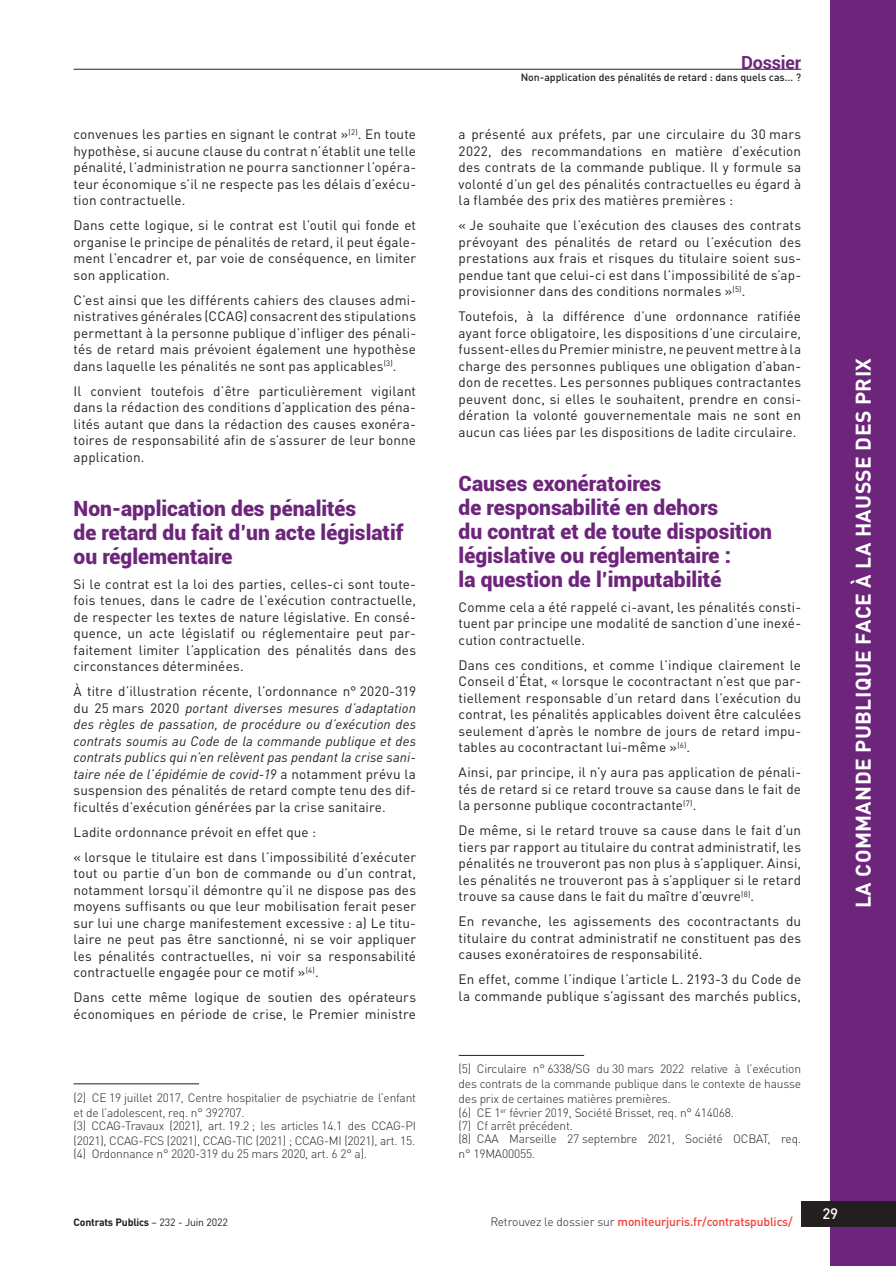
<style>
.page{position:relative;width:896px;height:1266px;background:#fff}
.page>*{position:absolute;margin:0;border:0;box-sizing:border-box;transform-origin:0 0}
.t1{font:900 21px/24px "Roboto";color:#6d257b}
.t2{font:700 21px "DINOT";color:#fff}
.t3{font:700 18px "Roboto";letter-spacing:-.01em;color:#6d257b}
.t4{font:500 15px "DINOT";color:#fff}
.t5{font:13.5px/16.5px "DINOT";letter-spacing:.01em;color:#231f20;text-align:justify}
.t6{font:italic 13.5px/16.5px "DINOT";letter-spacing:.01em;color:#231f20;text-align:justify}
.t7{font:300 12px/15px "DINOT";letter-spacing:-.015em;color:#231f20}
.t8{font:500 12px "DINOT";letter-spacing:-.01em;color:#ee3e34}
.t9{font:500 10.5px "DINOT";color:#231f20}
.t10{font:700 10.5px "DINOT";letter-spacing:-.02em;color:#231f20}
.s1{font-style:normal}
.s2{font-weight:400}
.s3{font-weight:300;color:#231f20}
</style>
<div class="page">
<div style="left:830px;top:0;width:65px;height:1265px;background:#6d257b"></div>
<hr style="left:74px;top:1083px;width:125px;height:1px;background:#231f20">
<hr style="left:458px;top:1055px;width:126px;height:1px;background:#231f20">
<div style="left:801px;top:1200px;width:94px;height:26px;background:#231f20"></div>
<hr style="left:74px;top:69px;width:727px;height:1px;background:#231f20">
<p class="t5" style="left:74px;top:126px;width:344px">convenues les parties en signant le contrat »<sup>(2)</sup>. En toute hypothèse, si aucune clause du contrat n’établit une telle pénalité, l’administration ne pourra sanctionner l’opéra&shy;teur économique s’il ne respecte pas les délais d’exécu&shy;tion contractuelle.</p>
<p class="t5" style="left:74px;top:217px;width:344px">Dans cette logique, si le contrat est l’outil qui fonde et organise le principe de pénalités de retard, il peut égale&shy;ment l’encadrer et, par voie de conséquence, en limiter son application.</p>
<p class="t5" style="left:74px;top:291px;width:344px">C’est ainsi que les différents cahiers des clauses admi&shy;nistratives générales (CCAG) consacrent des stipulations permettant à la personne publique d’infliger des pénali&shy;tés de retard mais prévoient également une hypothèse dans laquelle les pénalités ne sont pas applicables<sup>(3)</sup>.</p>
<p class="t5" style="left:74px;top:382px;width:344px">Il convient toutefois d’être particulièrement vigilant dans la rédaction des conditions d’application des péna&shy;lités autant que dans la rédaction des causes exonéra&shy;toires de responsabilité afin de s’assurer de leur bonne application.</p>
<h1 class="t1" style="left:74px;top:495px;width:331px">Non-application des pénalités<br>de retard du fait d’un acte législatif ou réglementaire</h1>
<p class="t5" style="left:74px;top:575px;width:344px">Si le contrat est la loi des parties, celles-ci sont toute&shy;fois tenues, dans le cadre de l’exécution contractuelle, de respecter les textes de nature législative. En consé&shy;quence, un acte législatif ou réglementaire peut par&shy;faitement limiter l’application des pénalités dans des circonstances déterminées.</p>
<p class="t6" style="left:74px;top:683px;width:344px"><span class="s1">À titre d’illustration récente, l’ordonnance n° 2020‑319 du 25 mars 2020</span> portant diverses mesures d’adaptation des règles de passation, de procédure ou d’exécution des contrats soumis au Code de la commande publique et des contrats publics qui n’en relèvent pas pendant la crise sani&shy;taire née de l’épidémie de covid-19 <span class="s1">a notamment prévu la suspension des pénalités de retard compte tenu des dif&shy;ficultés d’exécution générées par la crise sanitaire.</span></p>
<p class="t5" style="left:74px;top:819px;width:344px;line-height:25px">Ladite ordonnance prévoit en effet que :<br>« lorsque le titulaire est dans l’impossibilité d’exécuter</p>
<p class="t5" style="left:74px;top:865px;width:344px">tout ou partie d’un bon de commande ou d’un contrat, notamment lorsqu’il démontre qu’il ne dispose pas des moyens suffisants ou que leur mobilisation ferait peser sur lui une charge manifestement excessive : a) Le titu&shy;laire ne peut pas être sanctionné, ni se voir appliquer les pénalités contractuelles, ni voir sa responsabilité contractuelle engagée pour ce motif »<sup>(4)</sup>.</p>
<p class="t5" style="left:74px;top:989px;width:344px">Dans cette même logique de soutien des opérateurs économiques en période de crise, le Premier ministre</p>
<p class="t7" style="left:74px;top:1089px;width:344px">(2) CE 19 juillet 2017, Centre hospitalier de psychiatrie de l’enfant et de l’adolescent, req. n° 392707.</p>
<p class="t7" style="left:74px;top:1117px;width:344px">(3) CCAG-Travaux (2021), art. 19.2 ; les articles 14.1 des CCAG-PI (2021), CCAG-FCS (2021), CCAG-TIC (2021) ; CCAG-MI (2021), art. 15.</p>
<p class="t7" style="left:74px;top:1146px;width:295px">(4) Ordonnance n° 2020‑319 du 25 mars 2020, art. 6 2° a).</p>
<p class="t10" style="left:74px;top:1215px;width:156px">Contrats Publics <span class="s2">– 232 - Juin 2022</span></p>
<h2 class="t3" style="left:741px;top:50px;width:62px">Dossier</h2>
<p class="t9" style="left:520px;top:71px;width:282px">Non-application des pénalités de retard : dans quels cas… ?</p>
<p class="t5" style="left:458px;top:126px;width:344px">a présenté aux préfets, par une circulaire du 30 mars 2022, des recommandations en matière d’exécution des contrats de la commande publique. Il y formule sa volonté d’un gel des pénalités contractuelles eu égard à la flambée des prix des matières premières :</p>
<p class="t5" style="left:458px;top:217px;width:344px">« Je souhaite que l’exécution des clauses des contrats prévoyant des pénalités de retard ou l’exécution des prestations aux frais et risques du titulaire soient sus&shy;pendue tant que celui-ci est dans l’impossibilité de s’ap&shy;provisionner dans des conditions normales »<sup>(5)</sup>.</p>
<p class="t5" style="left:458px;top:308px;width:344px">Toutefois, à la différence d’une ordonnance ratifiée ayant force obligatoire, les dispositions d’une circulaire, fussent-elles du Premier ministre, ne peuvent mettre à la charge des personnes publiques une obligation d’aban&shy;don de recettes. Les personnes publiques contractantes peuvent donc, si elles le souhaitent, prendre en consi&shy;dération la volonté gouvernementale mais ne sont en aucun cas liées par les dispositions de ladite circulaire.</p>
<h1 class="t1" style="left:458px;top:470px;width:315px">Causes exonératoires<br>de responsabilité en dehors<br>du contrat et de toute disposition législative ou réglementaire :<br>la question de l’imputabilité</h1>
<p class="t5" style="left:458px;top:598px;width:344px">Comme cela a été rappelé ci-avant, les pénalités consti&shy;tuent par principe une modalité de sanction d’une inexé&shy;cution contractuelle.</p>
<p class="t5" style="left:458px;top:656px;width:344px">Dans ces conditions, et comme l’indique clairement le Conseil d’État, « lorsque le cocontractant n’est que par&shy;tiellement responsable d’un retard dans l’exécution du contrat, les pénalités applicables doivent être calculées seulement d’après le nombre de jours de retard impu&shy;tables au cocontractant lui-même »<sup>(6)</sup>.</p>
<p class="t5" style="left:458px;top:764px;width:344px">Ainsi, par principe, il n’y aura pas application de pénali&shy;tés de retard si ce retard trouve sa cause dans le fait de la personne publique cocontractante<sup>(7)</sup>.</p>
<p class="t5" style="left:458px;top:822px;width:344px">De même, si le retard trouve sa cause dans le fait d’un tiers par rapport au titulaire du contrat administratif, les pénalités ne trouveront pas non plus à s’appliquer. Ainsi, les pénalités ne trouveront pas à s’appliquer si le retard trouve sa cause dans le fait du maître d’œuvre<sup>(8)</sup>.</p>
<p class="t5" style="left:458px;top:913px;width:344px">En revanche, les agissements des cocontractants du titulaire du contrat administratif ne constituent pas des causes exonératoires de responsabilité.</p>
<p class="t5" style="left:458px;top:971px;width:344px">En effet, comme l’indique l’article L. 2193‑3 du Code de la commande publique s’agissant des marchés publics,</p>
<h1 class="t2" style="left:849px;top:908px;width:549px;rotate:-90deg">Lacommandepubliquefaceàlahaussedesprix</h1>
<p class="t7" style="left:458px;top:1061px;width:344px;text-align:justify">(5) Circulaire n° 6338/SG du 30 mars 2022 relative à l’exécution des contrats de la commande publique dans le contexte de hausse des prix de certaines matières premières.</p>
<p class="t7" style="left:458px;top:1105px;width:344px;line-height:13.4px">(6) CE 1<sup>er</sup> février 2019, Société Brisset, req. n° 414068.<br>(7) Cf arrêt précédent.<br>(8) CAA Marseille 27 septembre 2021, Société OCBAT, req.</p>
<p class="t7" style="left:458px;top:1146px;width:78px">n° 19MA00055.</p>
<p class="t8" style="left:490px;top:1214px;width:304px"><span class="s3">Retrouvez le dossier sur</span> moniteurjuris.fr/contratspublics/</p>
<p class="t4" style="left:822px;top:1204px;width:17px">29</p>
</div>
